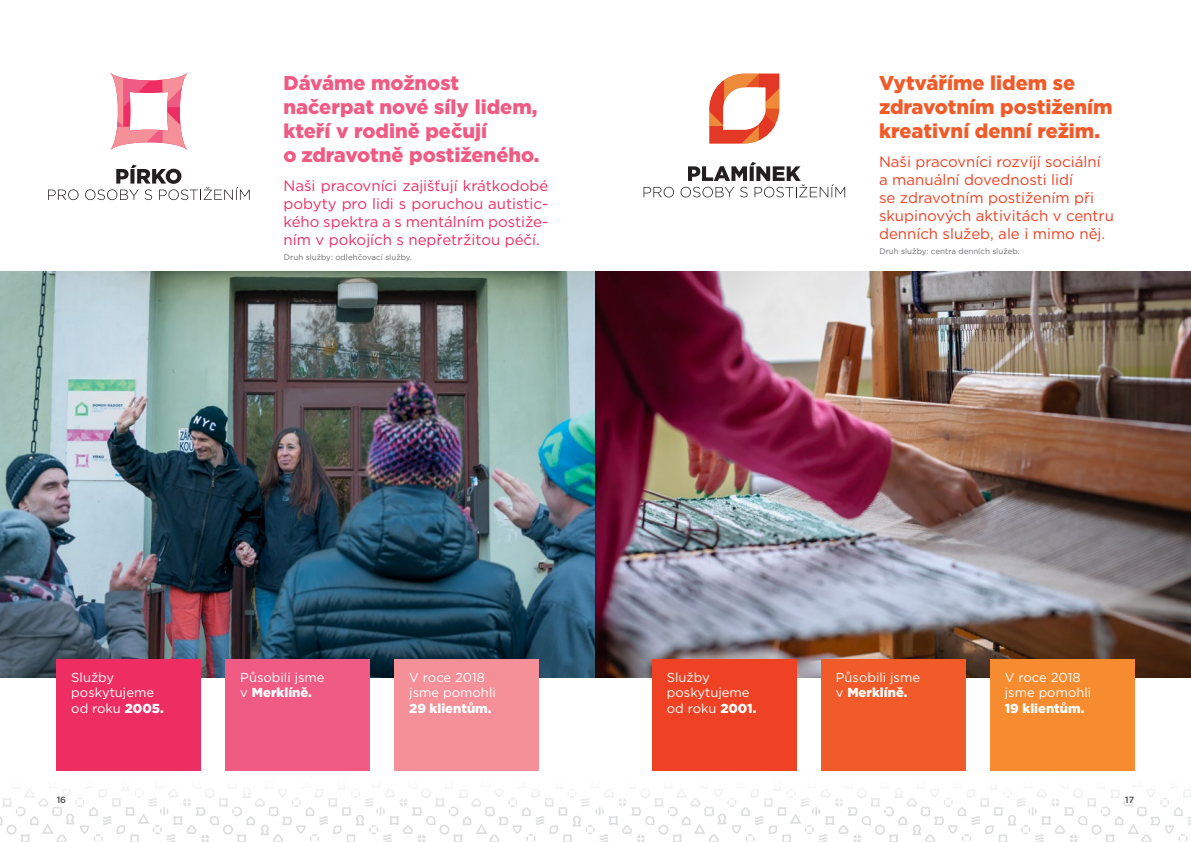
<style>
.page{position:relative;width:1191px;height:842px;background:#fff}
.page>*{position:absolute;margin:0;border:0;box-sizing:border-box;transform-origin:0 0}
.t1{font:900 20px/24px "Gotham";color:#f05b83}
.t2{font:900 20px/24px "Gotham";color:#f15a29}
.t3{font:15px/18px "Gotham";color:#ef4123}
.t4{font:15px/18px "Gotham";color:#ee2e62;text-align:justify}
.t5{font:13px/15.6px "Gotham";color:#fff}
.t6{font:900 13px "Gotham";color:#fff}
.t7{font:500 9px "Gotham";color:#4d4d4f}
.t8{font:8px "Gotham";color:#6d6e71}
.s1{font-weight:900}
</style>
<div class="page">
<svg style="left:0;top:770px;width:577px;height:72px"></svg>
<svg style="left:577px;top:770px;width:614px;height:72px"></svg>
<img style="left:0;top:271px;width:1191px;height:407px">
<div style="left:57px;top:659px;width:144px;height:112px;background:#ee2e62"></div>
<div style="left:395px;top:659px;width:144px;height:112px;background:#f58f98"></div>
<div style="left:226px;top:659px;width:144px;height:112px;background:#f05b83"></div>
<svg style="left:48px;top:189px;width:30px;height:11px"></svg>
<svg style="left:85px;top:165px;width:165px;height:35px"></svg>
<svg style="left:110px;top:72px;width:78px;height:78px"></svg>
<div style="left:652px;top:659px;width:144px;height:112px;background:#ef4123"></div>
<div style="left:990px;top:659px;width:144px;height:112px;background:#f68b2f"></div>
<div style="left:821px;top:659px;width:144px;height:112px;background:#f15a29"></div>
<svg style="left:643px;top:187px;width:31px;height:10px"></svg>
<svg style="left:680px;top:162px;width:165px;height:35px"></svg>
<svg style="left:709px;top:74px;width:70px;height:69px"></svg>
<h1 class="t1" style="left:283px;top:70px;width:257px">Dáváme možnost načerpat nové síly lidem, kteří v rodině pečují<br>o zdravotně postiženého.</h1>
<p class="t4" style="left:283px;top:176px;width:266px">Naši pracovníci zajišťují krátkodobé pobyty pro lidi s poruchou autistic&shy;kého spektra a s mentálním postiže&shy;ním v pokojích s nepřetržitou péčí.</p>
<p class="t8" style="left:284px;top:252px;width:129px">Druh služby: odlehčovací služby.</p>
<h1 class="t2" style="left:879px;top:70px;width:235px">Vytváříme lidem se zdravotním postižením kreativní denní režim.</h1>
<p class="t3" style="left:879px;top:152px;width:236px">Naši pracovníci rozvíjí sociální<br>a manuální dovednosti lidí<br>se zdravotním postižením při skupinových aktivitách v centru denních služeb, ale i mimo něj.</p>
<p class="t8" style="left:879px;top:246px;width:142px">Druh služby: centra denních služeb.</p>
<p class="t5" style="left:71px;top:669px;width:94px">Služby poskytujeme od roku <span class="s1">2005.</span></p>
<p class="t5" style="left:240px;top:669px;width:86px">Působili jsme v <span class="s1">Merklíně.</span></p>
<p class="t5" style="left:409px;top:669px;width:88px">V roce 2018 jsme pomohli</p>
<p class="t6" style="left:409px;top:699px;width:84px">29 klientům.</p>
<p class="t5" style="left:836px;top:669px;width:86px">Působili jsme v <span class="s1">Merklíně.</span></p>
<p class="t5" style="left:667px;top:669px;width:91px">Služby poskytujeme od roku <span class="s1">2001.</span></p>
<p class="t5" style="left:1004px;top:669px;width:88px">V roce 2018 jsme pomohli</p>
<p class="t6" style="left:1004px;top:699px;width:81px">19 klientům.</p>
<p class="t7" style="left:57px;top:794px;width:11px">16</p>
<p class="t7" style="left:1125px;top:794px;width:11px">17</p>
</div>
